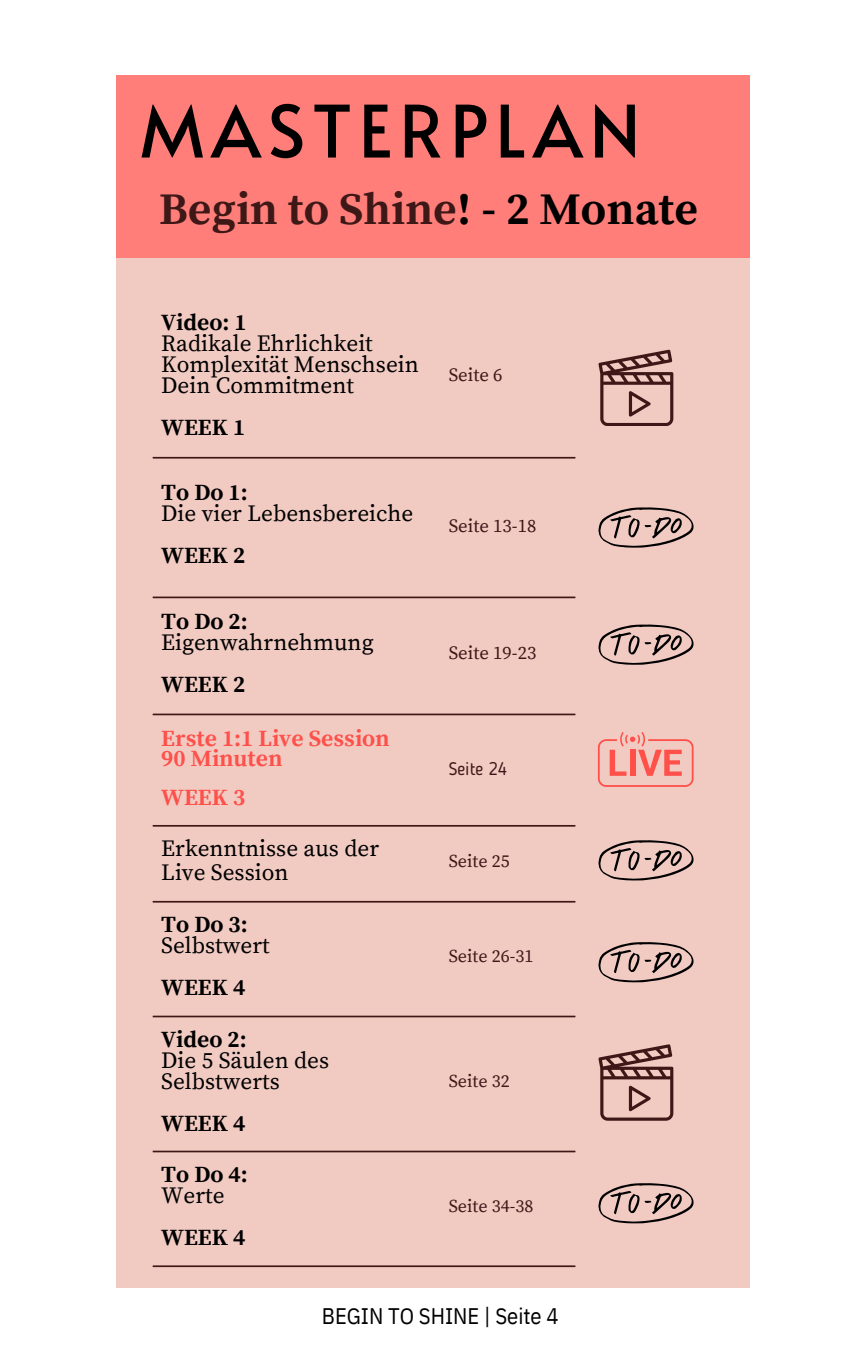
<style>
.page{position:relative;width:864px;height:1350px;background:#fff}
.page>*{position:absolute;margin:0;border:0;box-sizing:border-box;transform-origin:0 0}
.t1{font:72px "Alata";letter-spacing:.095em;color:#000}
.t2{font:700 45px "Source Serif Pro";color:#3e1817}
.t3{font:23.18px/20.9px "Source Serif Pro";color:#000}
.t4{font:700 23.18px "Source Serif Pro";color:#000}
.t5{font:700 23.18px "Source Serif Pro";color:#ff504a}
.t6{font:22.5px "IBM Plex Sans Cond";color:#000}
.t7{font:18.68px "Source Serif Pro";color:#3e1817}
.t8{font:18px "Source Serif Pro";color:#3e1817}
.t9{font:18px "Blogger Sans";color:#3e1817}
.s1{color:#000}
</style>
<div class="page">
<div style="left:116px;top:258px;width:634px;height:1030px;background:#f1cac2"></div>
<div style="left:116px;top:76px;width:634px;height:182px;background:#ff7e79"></div>
<hr style="left:153px;top:457px;width:422px;height:2px;background:#3e1817">
<hr style="left:153px;top:597px;width:422px;height:1px;background:#3e1817">
<hr style="left:153px;top:714px;width:422px;height:1px;background:#3e1817">
<hr style="left:153px;top:825px;width:422px;height:2px;background:#3e1817">
<hr style="left:153px;top:901px;width:422px;height:2px;background:#3e1817">
<hr style="left:153px;top:1016px;width:422px;height:1px;background:#3e1817">
<hr style="left:153px;top:1151px;width:422px;height:1px;background:#3e1817">
<hr style="left:153px;top:1265px;width:422px;height:2px;background:#3e1817">
<svg style="left:598px;top:350px;width:75px;height:76px"></svg>
<svg style="left:598px;top:732px;width:96px;height:55px"></svg>
<svg style="left:598px;top:1183px;width:96px;height:41px"></svg>
<svg style="left:598px;top:507px;width:96px;height:41px"></svg>
<svg style="left:598px;top:840px;width:96px;height:41px"></svg>
<svg style="left:598px;top:1044px;width:75px;height:76px"></svg>
<svg style="left:598px;top:942px;width:96px;height:41px"></svg>
<svg style="left:598px;top:625px;width:96px;height:40px"></svg>
<p class="t1" style="left:140px;top:78px;width:502px">MASTERPLAN</p>
<p class="t2" style="left:159px;top:183px;width:541px">Begin to Shine<span class="s1">! - 2 Monate</span></p>
<h1 class="t4" style="left:161px;top:308px;width:87px">Video: 1</h1>
<h2 class="t3" style="left:161px;top:333px;width:213px">Radikale Ehrlichkeit</h2>
<p class="t3" style="left:161px;top:354px;width:259px">Komplexität Menschsein</p>
<p class="t3" style="left:161px;top:375px;width:194px">Dein Commitment</p>
<p class="t4" style="left:161px;top:413px;width:86px">WEEK 1</p>
<p class="t4" style="left:161px;top:479px;width:88px">To Do 1:</p>
<p class="t3" style="left:161px;top:504px;width:254px">Die vier Lebensbereiche</p>
<p class="t4" style="left:161px;top:542px;width:86px">WEEK 2</p>
<p class="t4" style="left:161px;top:608px;width:88px">To Do 2:</p>
<p class="t3" style="left:161px;top:633px;width:214px">Eigenwahrnehmung</p>
<p class="t4" style="left:161px;top:671px;width:86px">WEEK 2</p>
<p class="t5" style="left:161px;top:725px;width:230px">Erste 1:1 Live Session</p>
<p class="t5" style="left:161px;top:744px;width:123px">90 Minuten</p>
<p class="t5" style="left:161px;top:783px;width:86px">WEEK 3</p>
<p class="t3" style="left:161px;top:839px;width:220px">Erkenntnisse aus der</p>
<p class="t3" style="left:161px;top:863px;width:129px">Live Session</p>
<p class="t4" style="left:161px;top:911px;width:88px">To Do 3:</p>
<p class="t3" style="left:161px;top:936px;width:110px">Selbstwert</p>
<p class="t4" style="left:161px;top:974px;width:86px">WEEK 4</p>
<p class="t4" style="left:161px;top:1026px;width:87px">Video 2:</p>
<p class="t3" style="left:161px;top:1051px;width:169px">Die 5 Säulen des<br>Selbstwerts</p>
<p class="t4" style="left:161px;top:1110px;width:86px">WEEK 4</p>
<p class="t4" style="left:161px;top:1161px;width:88px">To Do 4:</p>
<p class="t3" style="left:161px;top:1186px;width:65px">Werte</p>
<p class="t4" style="left:161px;top:1224px;width:86px">WEEK 4</p>
<p class="t7" style="left:449px;top:363px;width:55px">Seite 6</p>
<p class="t7" style="left:449px;top:514px;width:89px">Seite 13-18</p>
<p class="t7" style="left:449px;top:642px;width:89px">Seite 19-23</p>
<p class="t9" style="left:449px;top:761px;width:60px">Seite 24</p>
<p class="t8" style="left:449px;top:850px;width:63px">Seite 25</p>
<p class="t8" style="left:449px;top:946px;width:86px">Seite 26-31</p>
<p class="t8" style="left:449px;top:1071px;width:63px">Seite 32</p>
<p class="t8" style="left:449px;top:1195px;width:86px">Seite 34-38</p>
<p class="t6" style="left:322px;top:1301px;width:238px">BEGIN TO SHINE | Seite 4</p>
</div>
